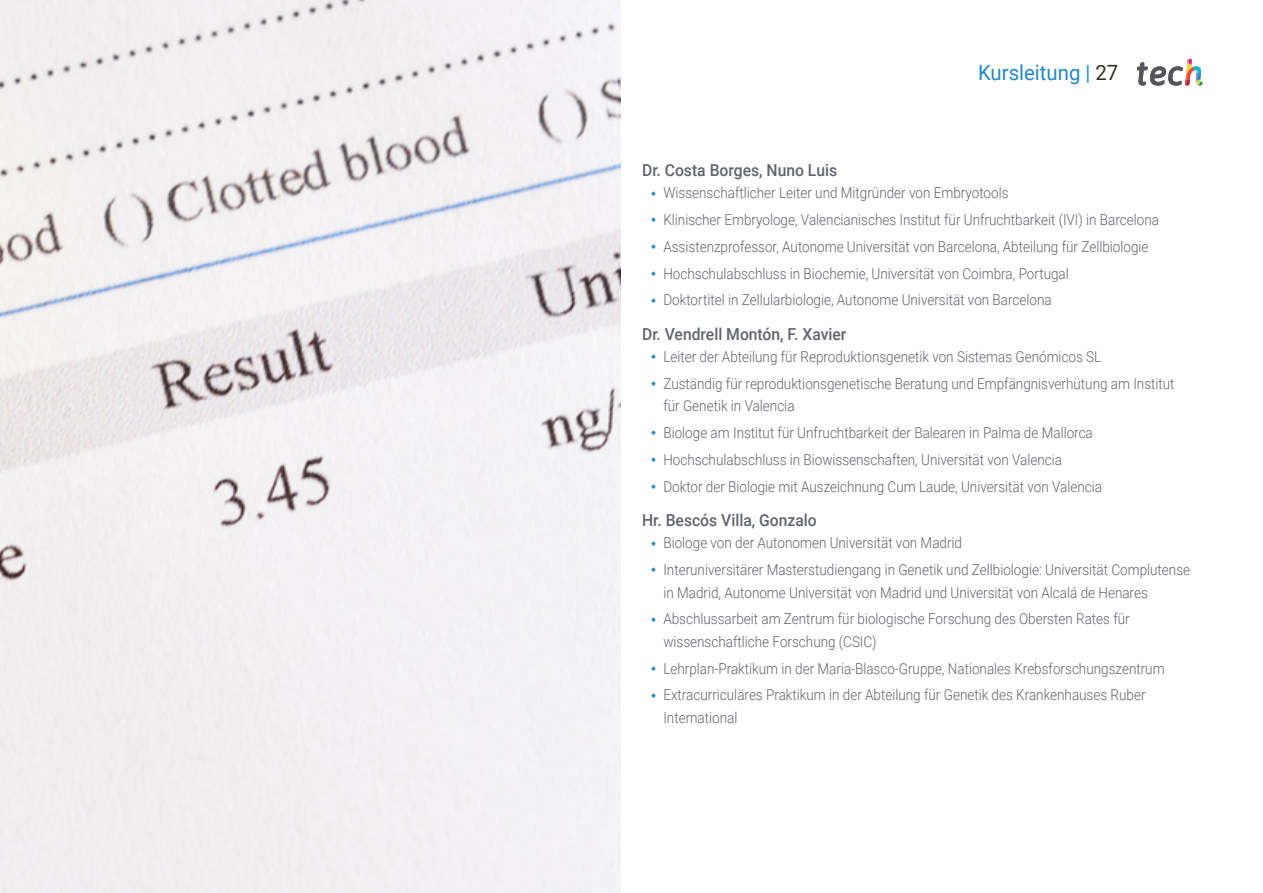
<style>
.page{position:relative;width:1263px;height:893px;background:#fff}
.page>*{position:absolute;margin:0;border:0;box-sizing:border-box;transform-origin:0 0}
.t1{font:21px "Roboto";color:#2488c9}
.t2{font:500 16.5px "Roboto";color:#61646a;scale:.95 1}
.t3{font:300 15px/26.7px "Roboto";color:#61646a;scale:.9 1}
.s1{color:#312e20}
</style>
<div class="page">
<img style="left:0;top:0;width:621px;height:893px">
<svg style="left:1137px;top:59px;width:65px;height:27px"></svg>
<h1 class="t1" style="left:978px;top:57px;width:142px">Kursleitung | <span class="s1">27</span></h1>
<p class="t2" style="left:642px;top:159px;width:207px">Dr. Costa Borges, Nuno Luis</p>
<p class="t3" style="left:663px;top:179px;width:552px">Wissenschaftlicher Leiter und Mitgründer von Embryotools<br>Klinischer Embryologe, Valencianisches Institut für Unfruchtbarkeit (IVI) in Barcelona Assistenzprofessor, Autonome Universität von Barcelona, Abteilung für Zellbiologie Hochschulabschluss in Biochemie, Universität von Coimbra, Portugal<br>Doktortitel in Zellularbiologie, Autonome Universität von Barcelona</p>
<p class="t2" style="left:642px;top:322px;width:216px">Dr. Vendrell Montón, F. Xavier</p>
<p class="t3" style="left:663px;top:343px;width:569px">Leiter der Abteilung für Reproduktionsgenetik von Sistemas Genómicos SL<br>Zuständig für reproduktionsgenetische Beratung und Empfängnisverhütung am Institut</p>
<p class="t3" style="left:663px;top:392px;width:489px">für Genetik in Valencia<br>Biologe am Institut für Unfruchtbarkeit der Balearen in Palma de Mallorca Hochschulabschluss in Biowissenschaften, Universität von Valencia Doktor der Biologie mit Auszeichnung Cum Laude, Universität von Valencia</p>
<p class="t2" style="left:642px;top:508px;width:185px">Hr. Bescós Villa, Gonzalo</p>
<p class="t3" style="left:663px;top:529px;width:587px">Biologe von der Autonomen Universität von Madrid<br>Interuniversitärer Masterstudiengang in Genetik und Zellbiologie: Universität Complutense</p>
<p class="t3" style="left:663px;top:578px;width:540px">in Madrid, Autonome Universität von Madrid und Universität von Alcalá de Henares<br>Abschlussarbeit am Zentrum für biologische Forschung des Obersten Rates für</p>
<p class="t3" style="left:663px;top:628px;width:558px">wissenschaftliche Forschung (CSIC)<br>Lehrplan-Praktikum in der Maria-Blasco-Gruppe, Nationales Krebsforschungszentrum<br>Extracurriculäres Praktikum in der Abteilung für Genetik des Krankenhauses Ruber</p>
<p class="t3" style="left:663px;top:704px;width:84px">International</p>
</div>
